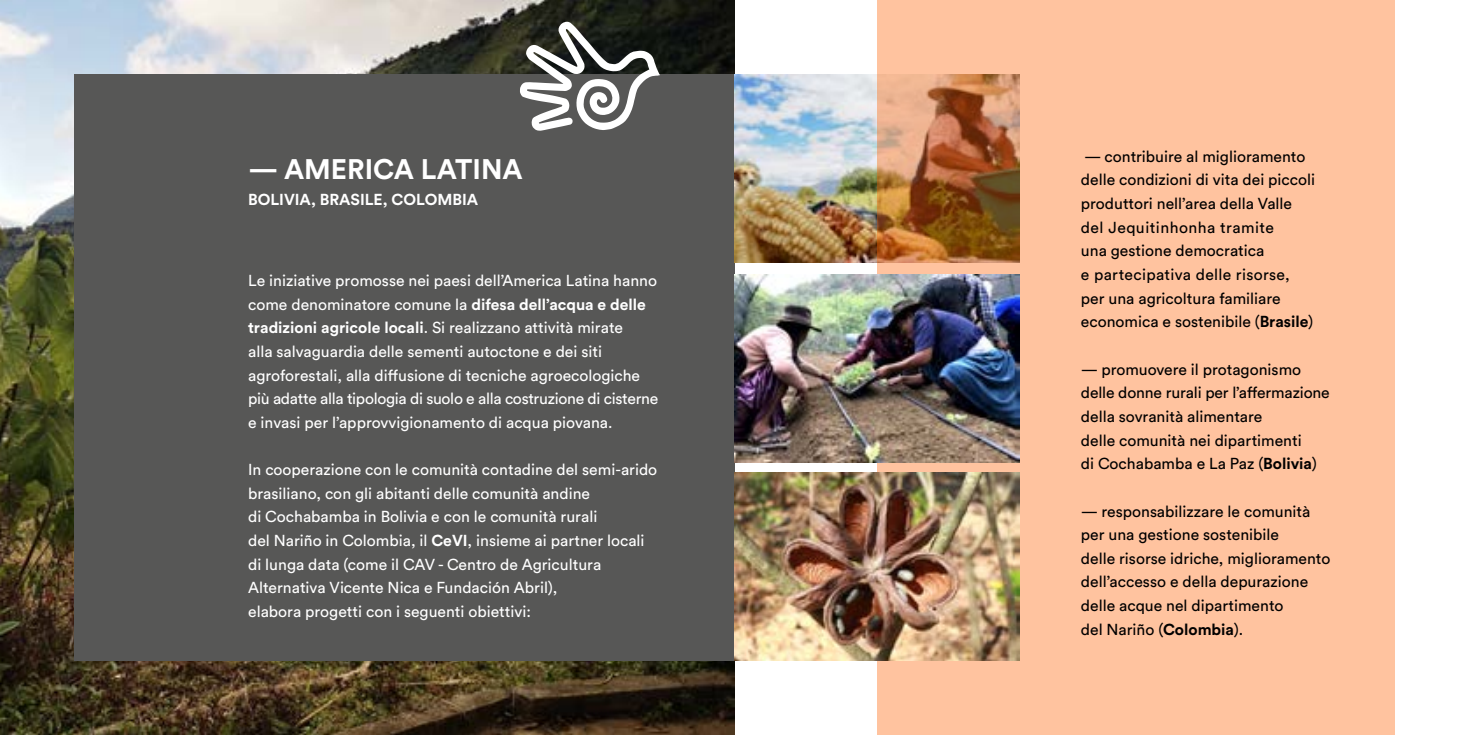
<style>
.page{position:relative;width:1469px;height:735px;background:#fff}
.page>*{position:absolute;margin:0;border:0;box-sizing:border-box;transform-origin:0 0}
.t1{font:700 28px "Circular Std";color:#fff}
.t2{font:15.75px/23.6px "Circular Std";color:#fff}
.t3{font:15.75px/23.6px "Circular Std";color:#000}
.t4{font:700 15.75px "Circular Std";color:#fff}
.s1{font-weight:700}
</style>
<div class="page">
<img style="left:0;top:0;width:734px;height:734px">
<div style="left:74px;top:74px;width:660px;height:586px;background:#575756"></div>
<img style="left:734px;top:74px;width:143px;height:189px">
<svg style="left:877px;top:0;width:517px;height:734px;background:#f7bb97"></svg>
<svg style="left:520px;top:22px;width:140px;height:109px"></svg>
<img style="left:734px;top:274px;width:285px;height:188px">
<img style="left:734px;top:472px;width:285px;height:188px">
<h1 class="t1" style="left:248px;top:151px;width:276px">— AMERICA LATINA</h1>
<p class="t4" style="left:248px;top:189px;width:231px">BOLIVIA, BRASILE, COLOMBIA</p>
<p class="t2" style="left:248px;top:268px;width:411px">Le iniziative promosse nei paesi dell’America Latina hanno come denominatore comune la <span class="s1">difesa dell’acqua e delle tradizioni agricole locali</span>. Si realizzano attività mirate<br>alla salvaguardia delle sementi autoctone e dei siti agroforestali, alla diffusione di tecniche agroecologiche più adatte alla tipologia di suolo e alla costruzione di cisterne e invasi per l’approvvigionamento di acqua piovana.</p>
<p class="t2" style="left:248px;top:457px;width:410px">In cooperazione con le comunità contadine del semi-arido brasiliano, con gli abitanti delle comunità andine<br>di Cochabamba in Bolivia e con le comunità rurali<br>del Nariño in Colombia, il <span class="s1">CeVI</span>, insieme ai partner locali di lunga data (come il CAV - Centro de Agricultura Alternativa Vicente Nica e Fundación Abril),<br>elabora progetti con i seguenti obiettivi:</p>
<p class="t3" style="left:1080px;top:144px;width:236px">— contribuire al miglioramento delle condizioni di vita dei piccoli produttori nell’area della Valle del Jequitinhonha tramite<br>una gestione democratica<br>e partecipativa delle risorse, per una agricoltura familiare economica e sostenibile (<span class="s1">Brasile</span>)</p>
<p class="t3" style="left:1080px;top:357px;width:250px">— promuovere il protagonismo delle donne rurali per l’affermazione della sovranità alimentare<br>delle comunità nei dipartimenti<br>di Cochabamba e La Paz (<span class="s1">Bolivia</span>)</p>
<p class="t3" style="left:1080px;top:498px;width:251px">— responsabilizzare le comunità per una gestione sostenibile<br>delle risorse idriche, miglioramento dell’accesso e della depurazione delle acque nel dipartimento<br>del Nariño (<span class="s1">Colombia</span>).</p>
</div>
